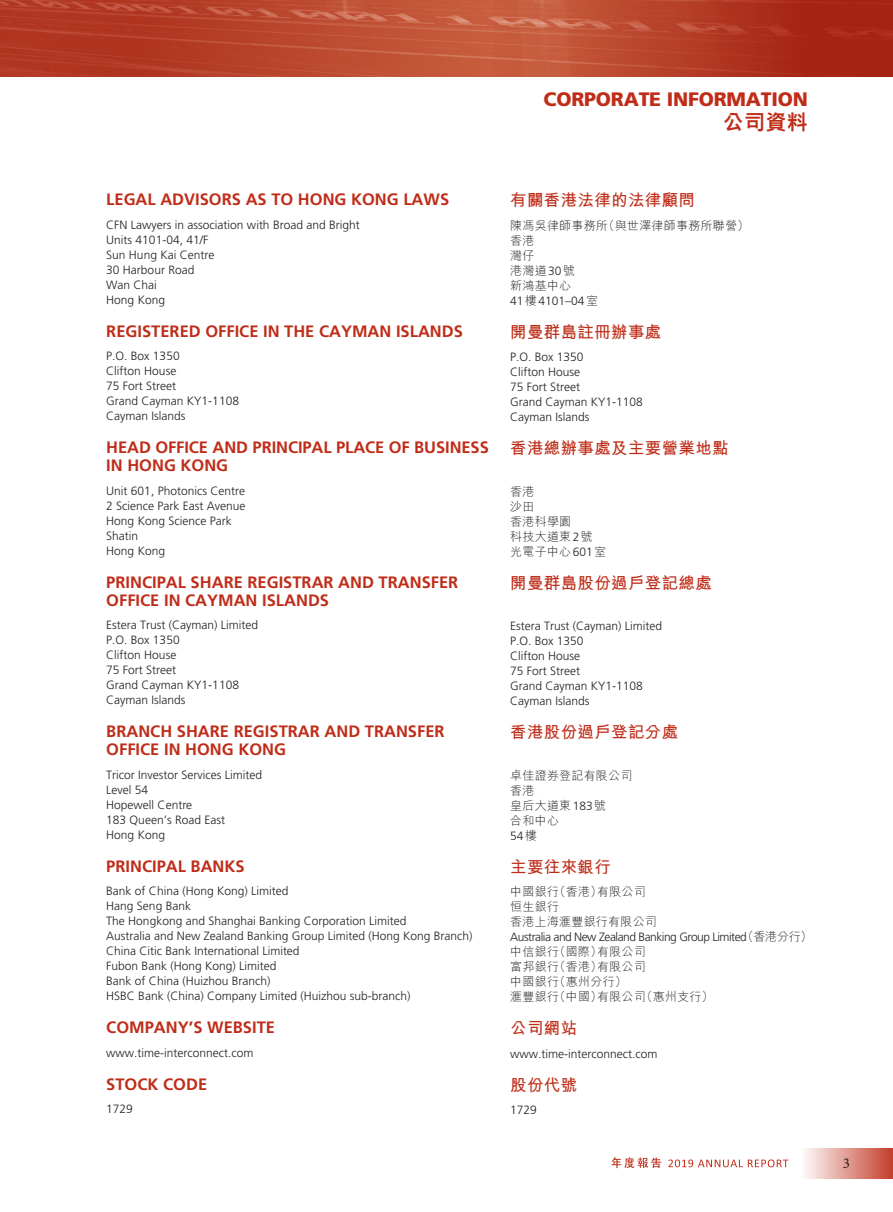
<style>
.page{position:relative;width:893px;height:1212px;background:#fff}
.page>*{position:absolute;margin:0;border:0;box-sizing:border-box;transform-origin:0 0}
.t1{font:800 21px "M Hei HK";color:#bf2d19}
.t2{font:900 19.5px "Frutiger LT Std";letter-spacing:-.01em;color:#bf2d19}
.t3{font:700 16.5px/18px "Frutiger LT Std";color:#bf2d19}
.t4{font:700 16.5px "M Hei HK";letter-spacing:.02em;color:#bf2d19}
.t5{font:15px "Minion Pro";color:#231f20}
.t6{font:300 12px/15px "Frutiger LT Std";color:#231f20}
.t7{font:300 12px/15px "M Hei HK";letter-spacing:.02em;color:#231f20}
.t8{font:300 12px "Frutiger LT Std";letter-spacing:-.04em;color:#231f20}
.s1{font-family:"Frutiger LT Std"}
.s2{font-family:"M Hei HK"}
</style>
<div class="page">
<svg style="left:557px;top:0;width:336px;height:77px;background:#b13924"></svg>
<svg style="left:0;top:0;width:557px;height:77px;background:#bb4a31"></svg>
<div style="left:795px;top:1148px;width:98px;height:30px;background:linear-gradient(to right,#fff,#c5412e)"></div>
<svg style="left:611px;top:1157px;width:50px;height:11px"></svg>
<svg style="left:668px;top:1159px;width:120px;height:8px"></svg>
<h2 class="t2" style="left:544px;top:88px;width:266px">CORPORATE INFORMATION</h2>
<h1 class="t1" style="left:723px;top:112px;width:87px">公司資料</h1>
<h3 class="t3" style="left:106px;top:190px;width:344px">LEGAL ADVISORS AS TO HONG KONG LAWS</h3>
<p class="t6" style="left:106px;top:217px;width:255px">CFN Lawyers in association with Broad and Bright<br>Units 4101-04, 41/F<br>Sun Hung Kai Centre<br>30 Harbour Road<br>Wan Chai<br>Hong Kong</p>
<h3 class="t3" style="left:106px;top:322px;width:358px">REGISTERED OFFICE IN THE CAYMAN ISLANDS</h3>
<p class="t6" style="left:106px;top:349px;width:134px">P.O. Box 1350<br>Clifton House<br>75 Fort Street<br>Grand Cayman KY1-1108<br>Cayman Islands</p>
<h3 class="t3" style="left:106px;top:438px;width:384px">HEAD OFFICE AND PRINCIPAL PLACE OF BUSINESS<br>IN HONG KONG</h3>
<p class="t6" style="left:106px;top:483px;width:141px">Unit 601, Photonics Centre<br>2 Science Park East Avenue<br>Hong Kong Science Park<br>Shatin<br>Hong Kong</p>
<h3 class="t3" style="left:106px;top:573px;width:354px">PRINCIPAL SHARE REGISTRAR AND TRANSFER<br>OFFICE IN CAYMAN ISLANDS</h3>
<p class="t6" style="left:106px;top:618px;width:153px">Estera Trust (Cayman) Limited<br>P.O. Box 1350<br>Clifton House<br>75 Fort Street<br>Grand Cayman KY1-1108<br>Cayman Islands</p>
<h3 class="t3" style="left:106px;top:722px;width:340px">BRANCH SHARE REGISTRAR AND TRANSFER<br>OFFICE IN HONG KONG</h3>
<p class="t6" style="left:106px;top:767px;width:157px">Tricor Investor Services Limited<br>Level 54<br>Hopewell Centre<br>183 Queen’s Road East<br>Hong Kong</p>
<h3 class="t3" style="left:106px;top:857px;width:140px">PRINCIPAL BANKS</h3>
<p class="t6" style="left:106px;top:884px;width:368px">Bank of China (Hong Kong) Limited<br>Hang Seng Bank<br>The Hongkong and Shanghai Banking Corporation Limited<br>Australia and New Zealand Banking Group Limited (Hong Kong Branch)<br>China Citic Bank International Limited<br>Fubon Bank (Hong Kong) Limited<br>Bank of China (Huizhou Branch)<br>HSBC Bank (China) Company Limited (Huizhou sub-branch)</p>
<h3 class="t3" style="left:106px;top:1018px;width:170px">COMPANY’S WEBSITE</h3>
<p class="t6" style="left:106px;top:1045px;width:149px">www.time-interconnect.com</p>
<h3 class="t3" style="left:106px;top:1075px;width:102px">STOCK CODE</h3>
<p class="t6" style="left:106px;top:1102px;width:28px">1729</p>
<h3 class="t4" style="left:510px;top:188px;width:186px">有關香港法律的法律顧問</h3>
<p class="t7" style="left:510px;top:217px;width:240px">陳馮吳律師事務所（與世澤律師事務所聯營）香港<br>灣仔<br>港灣道<span class="s1">30</span>號<br>新鴻基中心</p>
<p class="t6" style="left:510px;top:293px;width:89px">41<span class="s2">樓</span>4101–04<span class="s2">室</span></p>
<h3 class="t4" style="left:510px;top:320px;width:153px">開曼群島註冊辦事處</h3>
<p class="t6" style="left:510px;top:350px;width:134px">P.O. Box 1350<br>Clifton House<br>75 Fort Street<br>Grand Cayman KY1-1108<br>Cayman Islands</p>
<h3 class="t4" style="left:510px;top:436px;width:220px">香港總辦事處及主要營業地點</h3>
<p class="t7" style="left:510px;top:484px;width:97px">香港<br>沙田<br>香港科學園<br>科技大道東<span class="s1">2</span>號光電子中心<span class="s1">601</span>室</p>
<h3 class="t4" style="left:510px;top:571px;width:203px">開曼群島股份過戶登記總處</h3>
<p class="t6" style="left:510px;top:619px;width:153px">Estera Trust (Cayman) Limited<br>P.O. Box 1350<br>Clifton House<br>75 Fort Street<br>Grand Cayman KY1-1108<br>Cayman Islands</p>
<h3 class="t4" style="left:510px;top:720px;width:169px">香港股份過戶登記分處</h3>
<p class="t7" style="left:510px;top:768px;width:124px">卓佳證券登記有限公司香港<br>皇后大道東<span class="s1">183</span>號<br>合和中心</p>
<p class="t6" style="left:510px;top:828px;width:28px">54<span class="s2">樓</span></p>
<h3 class="t4" style="left:510px;top:855px;width:102px">主要往來銀行</h3>
<p class="t7" style="left:510px;top:884px;width:148px">中國銀行（香港）有限公司恒生銀行<br>香港上海滙豐銀行有限公司</p>
<p class="t8" style="left:510px;top:930px;width:303px">Australia and New Zealand Banking Group Limited<span class="s2">（香港分行）</span></p>
<p class="t7" style="left:510px;top:944px;width:205px">中信銀行（國際）有限公司<br>富邦銀行（香港）有限公司<br>中國銀行（惠州分行）<br>滙豐銀行（中國）有限公司（惠州支行）</p>
<h3 class="t4" style="left:510px;top:1016px;width:68px">公司網站</h3>
<p class="t6" style="left:510px;top:1046px;width:149px">www.time-interconnect.com</p>
<h3 class="t4" style="left:510px;top:1073px;width:68px">股份代號</h3>
<p class="t6" style="left:510px;top:1103px;width:28px">1729</p>
<p class="t5" style="left:843px;top:1154px;width:9px">3</p>
</div>
